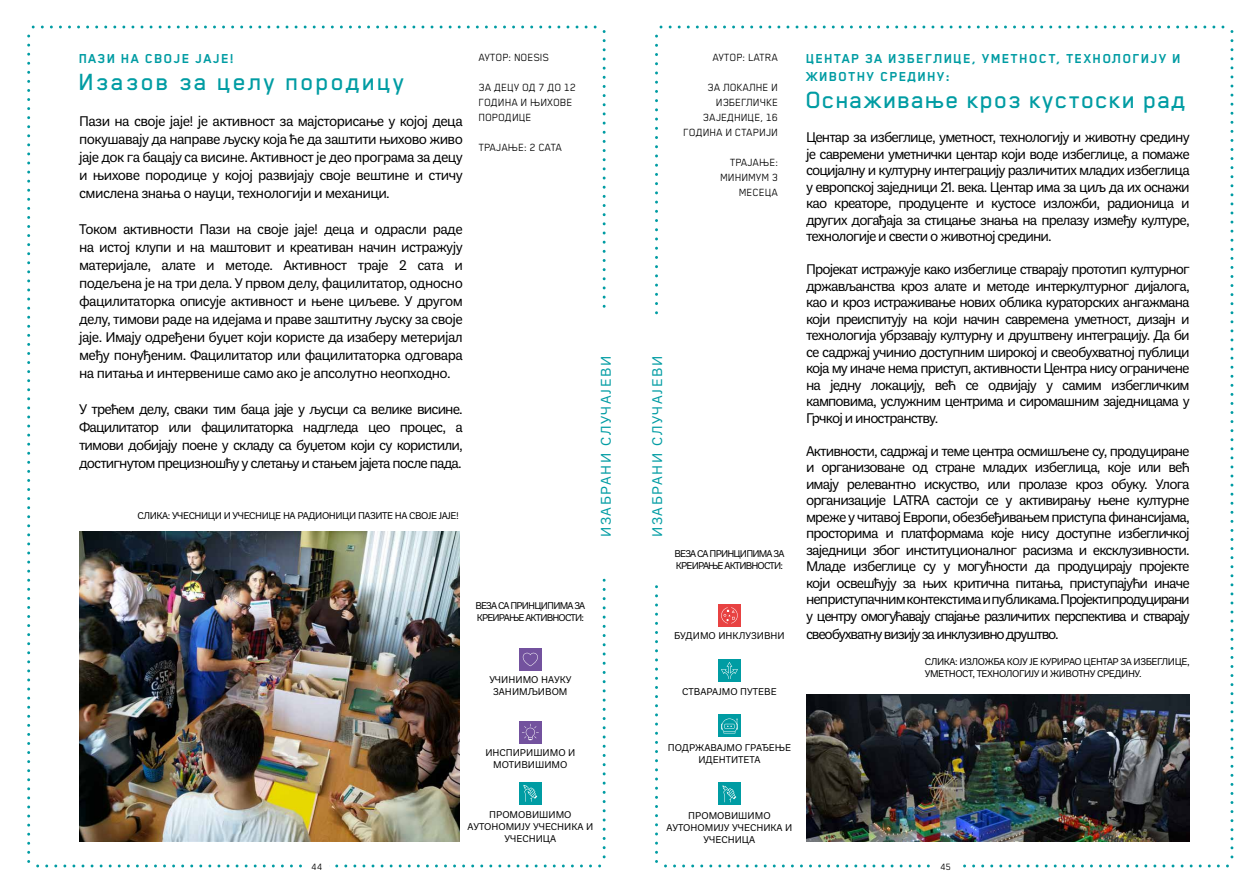
<style>
.page{position:relative;width:1259px;height:893px;background:#fff}
.page>*{position:absolute;margin:0;border:0;box-sizing:border-box;transform-origin:0 0}
.t1{font:500 27px "Blender Pro";letter-spacing:.035em;color:#009ca3}
.t2{font:500 27px "Blender Pro";letter-spacing:.075em;color:#009ca3}
.t3{font:15px/16.5px "Plan Grotesque Pro";letter-spacing:-.06em;color:#000;text-align:justify}
.t4{font:700 15px/18px "Blender Pro";letter-spacing:.075em;color:#009ca3}
.t5{font:15px "Plan Grotesque Pro";letter-spacing:-.08em;color:#000}
.t6{font:15px "Plan Grotesque Pro";letter-spacing:.105em;color:#009ca3}
.t7{font:12px/15px "Blender Pro";color:#000;text-align:right}
.t8{font:10.5px/12px "Plan Grotesque Pro";color:#000;text-align:center}
.t9{font:10.5px/12px "Plan Grotesque Pro";letter-spacing:-.04em;color:#000}
.t10{font:10.5px/12px "Plan Grotesque Pro";letter-spacing:-.08em;color:#000}
.t11{font:10.5px "Blender Pro";color:#000}
</style>
<div class="page">
<svg style="left:602px;top:32px;width:3px;height:265px"></svg>
<svg style="left:33px;top:26px;width:553px;height:3px"></svg>
<svg style="left:27px;top:45px;width:3px;height:817px"></svg>
<svg style="left:47px;top:864px;width:553px;height:3px"></svg>
<svg style="left:602px;top:580px;width:3px;height:268px"></svg>
<img style="left:79px;top:531px;width:380px;height:311px">
<div style="left:519px;top:648px;width:22px;height:23px;background:#73529e"></div>
<svg style="left:523px;top:652px;width:15px;height:14px"></svg>
<div style="left:519px;top:721px;width:22px;height:22px;background:#73529e"></div>
<svg style="left:522px;top:724px;width:17px;height:16px"></svg>
<div style="left:519px;top:782px;width:22px;height:22px;background:#009ca3"></div>
<svg style="left:523px;top:785px;width:14px;height:17px"></svg>
<div style="left:718px;top:659px;width:22px;height:23px;background:#009ca3"></div>
<svg style="left:721px;top:662px;width:17px;height:17px"></svg>
<svg style="left:655px;top:596px;width:3px;height:266px"></svg>
<svg style="left:674px;top:864px;width:554px;height:3px"></svg>
<svg style="left:1230px;top:32px;width:3px;height:816px"></svg>
<svg style="left:661px;top:26px;width:553px;height:3px"></svg>
<svg style="left:655px;top:45px;width:3px;height:269px"></svg>
<svg style="left:718px;top:715px;width:22px;height:22px"></svg>
<svg style="left:721px;top:718px;width:16px;height:15px"></svg>
<div style="left:718px;top:783px;width:22px;height:22px;background:#009ca3"></div>
<svg style="left:722px;top:785px;width:14px;height:17px"></svg>
<img style="left:806px;top:695px;width:383px;height:147px">
<div style="left:718px;top:604px;width:22px;height:23px;background:#e84242"></div>
<svg style="left:721px;top:607px;width:16px;height:16px"></svg>
<div style="left:306px;top:862px;width:23px;height:10px;background:#fff"></div>
<div style="left:934px;top:862px;width:23px;height:10px;background:#fff"></div>
<p class="t4" style="left:79px;top:50px;width:157px">ПАЗИ НА СВОЈЕ ЈАЈЕ!</p>
<h1 class="t2" style="left:79px;top:67px;width:327px">Изазов за целу породицу</h1>
<p class="t3" style="left:79px;top:111px;width:385px;line-height:18px">Пази на своје јаје! је активност за мајсторисање у којој деца покушавају да направе љуску која ће да заштити њихово живо јаје док га бацају са висине. Активност је део програма за децу и њихове породице у којој развијају своје вештине и стичу смислена знања о науци, технологији и механици.</p>
<p class="t3" style="left:79px;top:219px;width:385px;line-height:18px">Током активности Пази на своје јаје! деца и одрасли раде на истој клупи и на маштовит и креативан начин истражују материјале, алате и методе. Активност траје 2 сата и подељена је на три дела. У првом делу, фацилитатор, односно фацилитаторка описује активност и њене циљеве. У другом делу, тимови раде на идејама и праве заштитну љуску за своје јаје. Имају одређени буџет који користе да изаберу метеријал међу понуђеним. Фацилитатор или фацилитаторка одговара на питања и интервенише само ако је апсолутно неопходно.</p>
<p class="t3" style="left:79px;top:399px;width:385px;line-height:18px">У трећем делу, сваки тим баца јаје у љусци са велике висине.<br>Фацилитатор или фацилитаторка надгледа цео процес, а тимови добијају поене у складу са буџетом који су користили, достигнутом прецизношћу у слетању и стањем јајета после пада.</p>
<p class="t7" style="left:479px;top:49px;width:72px">АУТОР: NOESIS</p>
<p class="t7" style="left:479px;top:79px;width:99px;text-align:left">ЗА ДЕЦУ ОД 7 ДО 12<br>ГОДИНА И ЊИХОВЕ<br>ПОРОДИЦЕ</p>
<p class="t7" style="left:479px;top:139px;width:85px">ТРАЈАЊЕ: 2 САТА</p>
<p class="t9" style="left:137px;top:509px;width:323px">СЛИКА: УЧЕСНИЦИ И УЧЕСНИЦЕ НА РАДИОНИЦИ ПАЗИТЕ НА СВОЈЕ ЈАЈЕ!</p>
<p class="t6" style="left:595px;top:537px;width:183px;rotate:-90deg">ИЗАБРАНИ СЛУЧАЈЕВИ</p>
<p class="t10" style="left:475px;top:599px;width:111px">ВЕЗА СА ПРИНЦИПИМА ЗА<br>КРЕИРАЊЕ АКТИВНОСТИ:</p>
<p class="t8" style="left:489px;top:673px;width:84px">УЧИНИМО НАУКУ<br>ЗАНИМЉИВОМ</p>
<p class="t8" style="left:485px;top:746px;width:92px">ИНСПИРИШИМО И<br>МОТИВИШИМО</p>
<p class="t8" style="left:467px;top:808px;width:127px">ПРОМОВИШИМО<br>АУТОНОМИЈУ УЧЕСНИКА И<br>УЧЕСНИЦА</p>
<p class="t7" style="left:713px;top:50px;width:67px">АУТОР: LATRA</p>
<p class="t7" style="left:683px;top:80px;width:96px">ЗА ЛОКАЛНЕ И<br>ИЗБЕГЛИЧКЕ<br>ЗАЈЕДНИЦЕ, 16<br>ГОДИНА И СТАРИЈИ</p>
<p class="t7" style="left:720px;top:155px;width:59px">ТРАЈАЊЕ:<br>МИНИМУМ 3<br>МЕСЕЦА</p>
<p class="t6" style="left:646px;top:537px;width:183px;rotate:-90deg">ИЗАБРАНИ СЛУЧАЈЕВИ</p>
<p class="t10" style="left:674px;top:546px;width:111px">ВЕЗА СА ПРИНЦИПИМА ЗА<br>КРЕИРАЊЕ АКТИВНОСТИ:</p>
<p class="t8" style="left:674px;top:629px;width:112px">БУДИМО ИНКЛУЗИВНИ</p>
<p class="t8" style="left:682px;top:684px;width:96px">СТВАРАЈМО ПУТЕВЕ</p>
<p class="t4" style="left:806px;top:49px;width:377px">ЦЕНТАР ЗА ИЗБЕГЛИЦЕ, УМЕТНОСТ, ТЕХНОЛОГИЈУ И<br>ЖИВОТНУ СРЕДИНУ:</p>
<h1 class="t1" style="left:806px;top:85px;width:382px">Оснаживање кроз кустоски рад</h1>
<p class="t3" style="left:806px;top:128px;width:385px">Центар за избеглице, уметност, технологију и животну средину је савремени уметнички центар који воде избеглице, а помаже социјалну и културну интеграцију различитих младих избеглица у европској заједници 21. века. Центар има за циљ да их оснажи као креаторе, продуценте и кустосе изложби, радионица и других догађаја за стицање знања на прелазу између културе, технологије и свести о животној средини.</p>
<p class="t3" style="left:806px;top:260px;width:385px">Пројекат истражује како избеглице стварају прототип културног држављанства кроз алате и методе интеркултурног дијалога, као и кроз истраживање нових облика кураторских ангажмана који преиспитују на који начин савремена уметност, дизајн и технологија убрзавају културну и друштвену интеграцију. Да би се садржај учинио доступним широкој и свеобухватној публици која му иначе нема приступ, активности Центра нису ограничене на једну локацију, већ се одвијају у самим избегличким камповима, услужним центрима и сиромашним заједницама у Грчкој и иностранству.</p>
<p class="t3" style="left:806px;top:441px;width:385px">Активности, садржај и теме центра осмишљене су, продуциране и организоване од стране младих избеглица, које или већ имају релевантно искуство, или пролазе кроз обуку. Улога организације LATRA састоји се у активирању њене културне мреже у читавој Европи, обезбеђивањем приступа финансијама, просторима и платформама које нису доступне избегличкој заједници због институционалног расизма и ексклузивности.<br>Младе избеглице су у могућности да продуцирају пројекте који освешћују за њих критична питања, приступајући иначе неприступачним контекстима и публикама. Пројекти продуцирани у центру омогућавају спајање различитих перспектива и стварају</p>
<p class="t5" style="left:806px;top:623px;width:254px">свеобухватну визију за инклузивно друштво.</p>
<p class="t9" style="left:925px;top:655px;width:266px">СЛИКА: ИЗЛОЖБА КОЈУ ЈЕ КУРИРАО ЦЕНТАР ЗА ИЗБЕГЛИЦЕ,<br>УМЕТНОСТ, ТЕХНОЛОГИЈУ И ЖИВОТНУ СРЕДИНУ.</p>
<p class="t8" style="left:668px;top:740px;width:125px">ПОДРЖАВАЈМО ГРАЂЕЊЕ<br>ИДЕНТИТЕТА</p>
<p class="t8" style="left:666px;top:808px;width:127px">ПРОМОВИШИМО<br>АУТОНОМИЈУ УЧЕСНИКА И<br>УЧЕСНИЦА</p>
<p class="t11" style="left:311px;top:861px;width:13px">44</p>
<p class="t11" style="left:940px;top:861px;width:12px">45</p>
</div>
